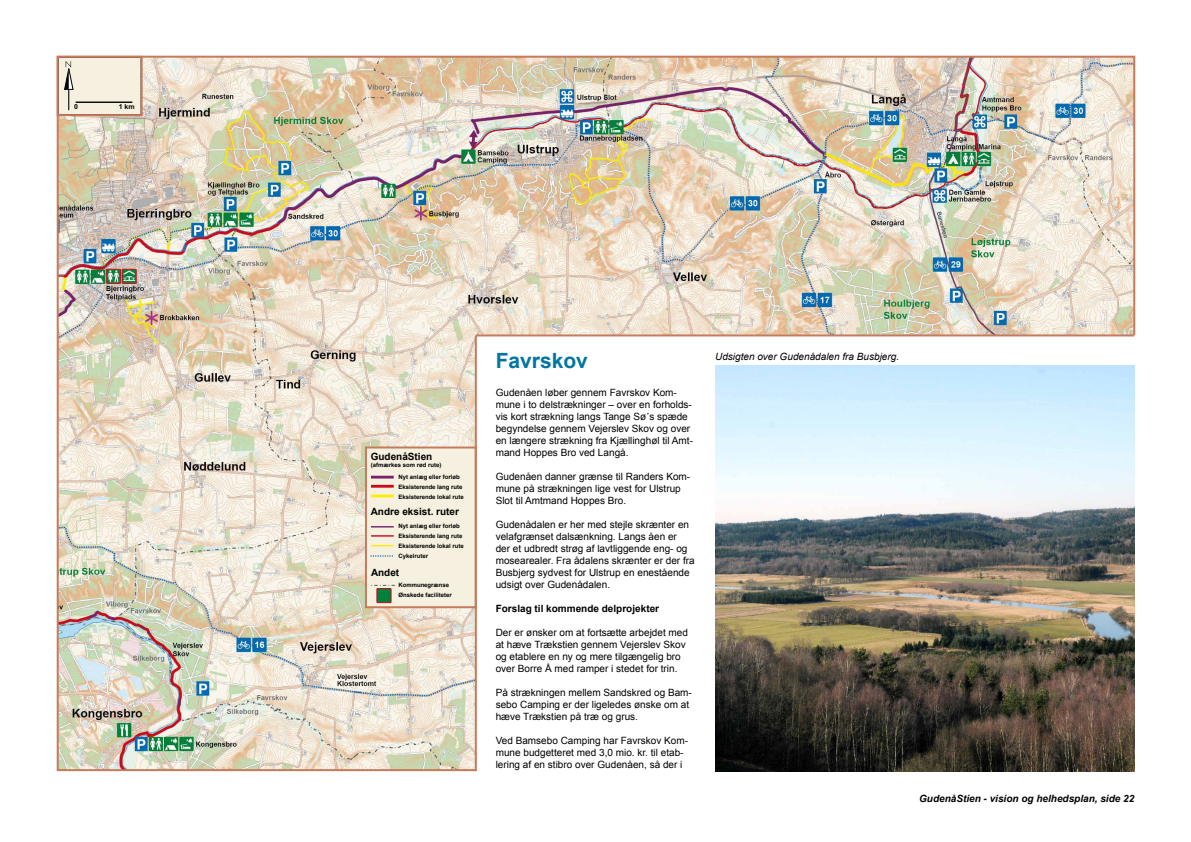
<style>
.page{position:relative;width:1191px;height:842px;background:#fff}
.page>*{position:absolute;margin:0;border:0;box-sizing:border-box;transform-origin:0 0}
.t1{font:700 21px "Arial";color:#0076a0}
.t2{font:10px/12px "Arial";color:#000}
.t3{font:700 10px "Arial";color:#000}
.t4{font:italic 700 10px "Arial";color:#000}
.t5{font:italic 10px "Arial";color:#000}
.t6{font:700 6.9px "Arial";color:#000}
.t7{font:700 6px/10px "Arial";color:#000}
</style>
<div class="page">
<img style="left:60px;top:59px;width:1072px;height:709px">
<div style="left:476px;top:335px;width:669px;height:447px;background:#fff"></div>
<img style="left:715px;top:366px;width:419px;height:405px">
<div style="left:60px;top:59px;width:80px;height:54px;background:#f5f0df"></div>
<hr style="left:76px;top:102px;width:56px;height:1px;background:#000">
<div style="left:57px;top:56px;width:86px;height:60px;border:2px solid #c57b5c"></div>
<hr style="left:476px;top:334px;width:658px;height:2px;background:#c57b5c">
<hr style="left:475px;top:335px;width:2px;height:436px;background:#c57b5c">
<div style="left:366px;top:447px;width:109px;height:160px;background:#f5f0df"></div>
<hr style="left:371px;top:476px;width:23px;height:2px;background:#79206c">
<hr style="left:371px;top:485px;width:23px;height:3px;background:#cd071e">
<hr style="left:371px;top:495px;width:23px;height:2px;background:#ffed00">
<svg style="left:371px;top:526px;width:23px;height:1px"></svg>
<hr style="left:371px;top:535px;width:23px;height:2px;background:#cd071e">
<svg style="left:371px;top:545px;width:23px;height:1px"></svg>
<svg style="left:371px;top:555px;width:22px;height:2px"></svg>
<svg style="left:371px;top:585px;width:23px;height:1px"></svg>
<div style="left:377px;top:588px;width:14px;height:15px;background:#00803b"></div>
<div style="left:376px;top:588px;width:15px;height:15px;border:1px solid #cd071e"></div>
<div style="left:365px;top:446px;width:111px;height:162px;border:2px solid #c57b5c"></div>
<p class="t6" style="left:74px;top:103px;width:5px">0</p>
<p class="t6" style="left:119px;top:103px;width:17px">1 km</p>
<p class="t3" style="left:371px;top:450px;width:63px">GudenåStien</p>
<p class="t7" style="left:371px;top:460px;width:72px">(afmærkes som rød rute)</p>
<p class="t3" style="left:371px;top:505px;width:90px">Andre eksist. ruter</p>
<p class="t7" style="left:398px;top:472px;width:67px">Nyt anlæg eller forløb<br>Eksisterende lang rute<br>Eksisterende lokal rute</p>
<p class="t7" style="left:398px;top:521px;width:67px">Nyt anlæg eller forløb<br>Eksisterende lang rute<br>Eksisterende lokal rute<br>Cykelruter</p>
<p class="t3" style="left:371px;top:565px;width:30px">Andet</p>
<p class="t7" style="left:398px;top:580px;width:55px">Kommunegrænse<br>Ønskede faciliteter</p>
<h1 class="t1" style="left:495px;top:347px;width:94px">Favrskov</h1>
<p class="t2" style="left:495px;top:387px;width:199px">Gudenåen løber gennem Favrskov Kom&shy;mune i to delstrækninger – over en forholds&shy;vis kort strækning langs Tange Sø´s spæde begyndelse gennem Vejerslev Skov og over en længere strækning fra Kjællinghøl til Amt&shy;mand Hoppes Bro ved Langå.</p>
<p class="t2" style="left:495px;top:471px;width:196px">Gudenåen danner grænse til Randers Kom&shy;mune på strækningen lige vest for Ulstrup<br>Slot til Amtmand Hoppes Bro.</p>
<p class="t2" style="left:495px;top:519px;width:200px">Gudenådalen er her med stejle skrænter en velafgrænset dalsænkning. Langs åen er<br>der et udbredt strøg af lavtliggende eng- og mosearealer. Fra ådalens skrænter er der fra Busbjerg sydvest for Ulstrup en enestående udsigt over Gudenådalen.</p>
<p class="t3" style="left:495px;top:602px;width:165px">Forslag til kommende delprojekter</p>
<p class="t2" style="left:495px;top:627px;width:194px">Der er ønsker om at fortsætte arbejdet med at hæve Trækstien gennem Vejerslev Skov og etablere en ny og mere tilgængelig bro over Borre Å med ramper i stedet for trin.</p>
<p class="t2" style="left:495px;top:687px;width:198px">På strækningen mellem Sandskred og Bam&shy;sebo Camping er der ligeledes ønske om at hæve Trækstien på træ og grus.</p>
<p class="t2" style="left:495px;top:735px;width:194px">Ved Bamsebo Camping har Favrskov Kom&shy;mune budgetteret med 3,0 mio. kr. til etab&shy;lering af en stibro over Gudenåen, så der i</p>
<p class="t5" style="left:715px;top:350px;width:185px">Udsigten over Gudenådalen fra Busbjerg.</p>
<p class="t4" style="left:919px;top:792px;width:217px">GudenåStien - vision og helhedsplan, side 22</p>
</div>
